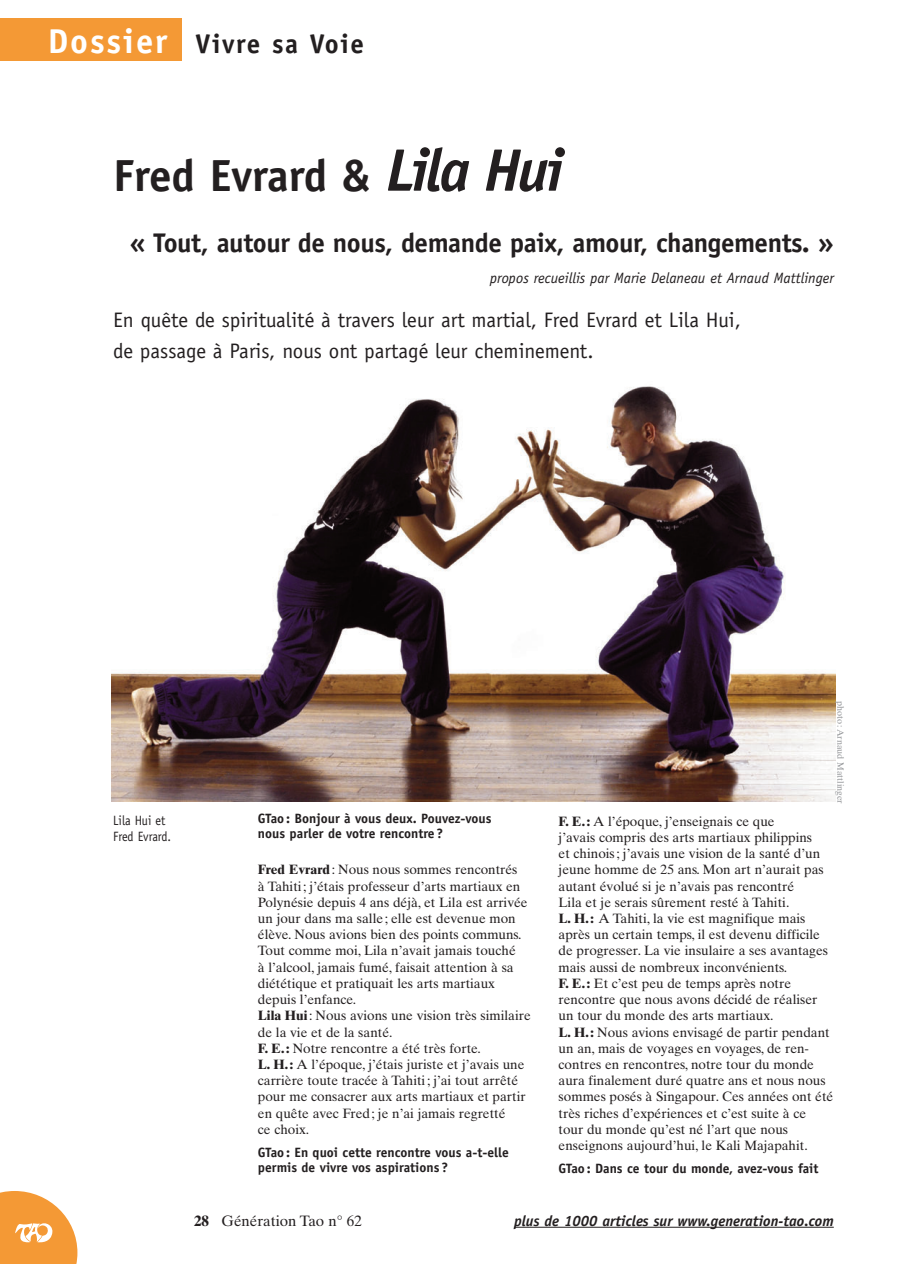
<style>
.page{position:relative;width:898px;height:1264px;background:#fff}
.page>*{position:absolute;margin:0;border:0;box-sizing:border-box;transform-origin:0 0}
.t1{font:700 45px "Officina Sans";color:#231f20}
.t2{font:700 27px "Officina Sans";letter-spacing:-.015em;color:#231f20}
.t3{font:700 27px "Officina Sans";letter-spacing:.055em;color:#231f20}
.t4{font:21px/31.5px "Officina Sans";color:#231f20}
.t5{font:italic 15px "Officina Sans";color:#231f20}
.t6{font:italic 700 15px "Officina Sans";color:#231f20}
.t7{font:15px "Times Ten";color:#231f20}
.t8{font:13.5px/16.2px "Times Ten";color:#231f20}
.t9{font:700 13.5px/15px "Officina Sans";color:#231f20}
.t10{font:13.5px/16.2px "Officina Sans";color:#231f20;scale:.9 1}
.t11{font:9.15px "Times Ten";color:#939598}
.s1{font-size:34.5px;color:#fff}
.s2{font-style:italic;font-size:60px}
.s3{font-weight:700}
</style>
<div class="page">
<svg style="left:0;top:1191px;width:77px;height:72px"></svg>
<div style="left:0;top:18px;width:182px;height:43px;background:#f49935"></div>
<hr style="left:513px;top:1226px;width:320px;height:1px;background:#231f20">
<img style="left:112px;top:386px;width:722px;height:415px">
<h2 class="t3" style="left:48px;top:33px;width:317px"><span class="s1">Dossier</span> Vivre sa Voie</h2>
<h1 class="t1" style="left:113px;top:158px;width:451px">Fred Evrard &amp; <span class="s2">Lila Hui</span></h1>
<h2 class="t2" style="left:130px;top:232px;width:705px">« Tout, autour de nous, demande paix, amour, changements. »</h2>
<p class="t5" style="left:490px;top:272px;width:345px">propos recueillis par Marie Delaneau et Arnaud Mattlinger</p>
<h3 class="t4" style="left:113px;top:305px;width:629px">En quête de spiritualité à travers leur art martial, Fred Evrard et Lila Hui, de passage à Paris, nous ont partagé leur cheminement.</h3>
<p class="t11" style="left:843px;top:700px;width:105px;rotate:90deg">photo : Arnaud Mattlinger</p>
<p class="t10" style="left:113px;top:813px;width:66px">Lila Hui et<br>Fred Evrard.</p>
<p class="t9" style="left:258px;top:812px;width:235px">GTao: Bonjour à vous deux. Pouvez-vous nous parler de votre rencontre?</p>
<p class="t8" style="left:258px;top:862px;width:274px"><span class="s3">Fred Evrard</span>: Nous nous sommes rencontrés<br>à Tahiti ; j’étais professeur d’arts martiaux en Polynésie depuis 4 ans déjà, et Lila est arrivée un jour dans ma salle ; elle est devenue mon élève. Nous avions bien des points communs.<br>Tout comme moi, Lila n’avait jamais touché<br>à l’alcool, jamais fumé, faisait attention à sa diététique et pratiquait les arts martiaux depuis l’enfance.<br><span class="s3">Lila Hui</span>: Nous avions une vision très similaire de la vie et de la santé.<br><span class="s3">F. E. :</span> Notre rencontre a été très forte.<br><span class="s3">L. H. :</span> A l’époque, j’étais juriste et j’avais une carrière toute tracée à Tahiti ; j’ai tout arrêté pour me consacrer aux arts martiaux et partir en quête avec Fred ; je n’ai jamais regretté<br>ce choix.</p>
<p class="t9" style="left:258px;top:1146px;width:252px">GTao: En quoi cette rencontre vous a-t-elle permis de vivre vos aspirations?</p>
<p class="t8" style="left:558px;top:814px;width:276px"><span class="s3">F. E. :</span> A l’époque, j’enseignais ce que<br>j’avais compris des arts martiaux philippins<br>et chinois ; j’avais une vision de la santé d’un jeune homme de 25 ans. Mon art n’aurait pas autant évolué si je n’avais pas rencontré<br>Lila et je serais sûrement resté à Tahiti.<br><span class="s3">L. H. :</span> A Tahiti, la vie est magnifique mais après un certain temps, il est devenu difficile de progresser. La vie insulaire a ses avantages mais aussi de nombreux inconvénients.<br><span class="s3">F. E. :</span> Et c’est peu de temps après notre rencontre que nous avons décidé de réaliser un tour du monde des arts martiaux.<br><span class="s3">L. H. :</span> Nous avions envisagé de partir pendant un an, mais de voyages en voyages, de ren&shy;contres en rencontres, notre tour du monde aura finalement duré quatre ans et nous nous sommes posés à Singapour. Ces années ont été très riches d’expériences et c’est suite à ce tour du monde qu’est né l’art que nous enseignons aujourd’hui, le Kali Majapahit.</p>
<p class="t9" style="left:558px;top:1162px;width:261px">GTao: Dans ce tour du monde, avez-vous fait</p>
<p class="t7" style="left:194px;top:1215px;width:169px"><span class="s3">28</span> Génération Tao n° 62</p>
<p class="t6" style="left:513px;top:1214px;width:321px">plus de 1000 articles sur www.generation-tao.com</p>
</div>
